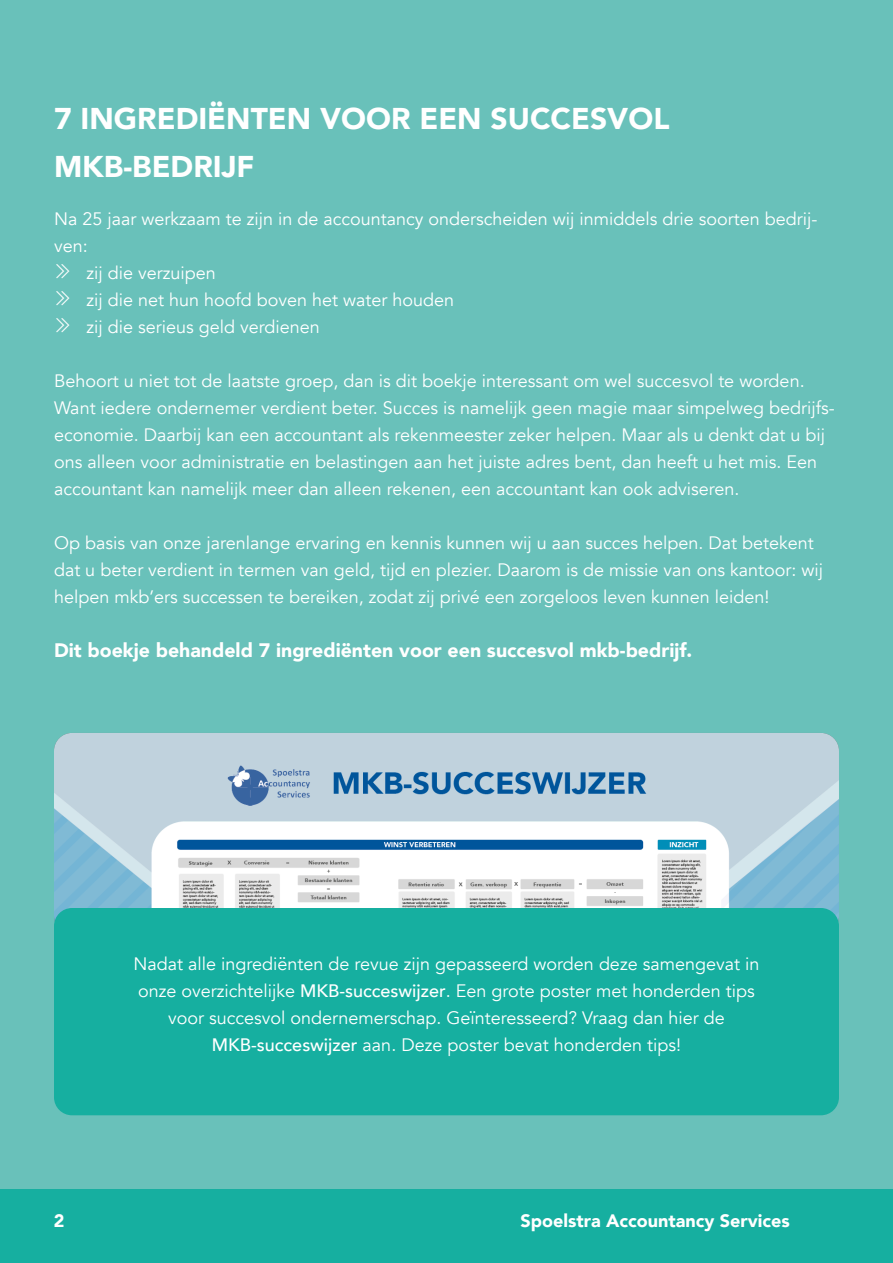
<style>
.page{position:relative;width:893px;height:1263px;background:#fff}
.page>*{position:absolute;margin:0;border:0;box-sizing:border-box;transform-origin:0 0}
.t1{font:900 30px/48px "Avenir";color:#fff}
.Tussenkopje{font:900 19.5px "Avenir";color:#fff}
.Body{font:18px/27px "Avenir";color:#fff}
.t2{font:900 18px "Avenir";color:#fff}
.s1{font-family:"themify"}
.s2{font-weight:500}
</style>
<div class="page">
<div style="left:0;top:1189px;width:893px;height:74px;background:#16afa0"></div>
<div style="left:0;top:0;width:893px;height:1189px;background:#69c1ba"></div>
<img style="left:54px;top:733px;width:785px;height:189px">
<div style="left:54px;top:908px;width:785px;height:207px;background:#16afa0;border-radius:18px"></div>
<p class="t1" style="left:54px;top:94px;width:617px">7 INGREDIËNTEN VOOR EEN SUCCESVOL<br>MKB-BEDRIJF</p>
<p class="Body" style="left:54px;top:205px;width:765px">Na 25 jaar werkzaam te zijn in de accountancy onderscheiden wij inmiddels drie soorten bedrij&shy;ven:</p>
<p class="Body" style="left:54px;top:259px;width:163px"><span class="s1">E</span> zij die verzuipen</p>
<p class="Body" style="left:54px;top:286px;width:402px"><span class="s1">E</span> zij die net hun hoofd boven het water houden</p>
<p class="Body" style="left:54px;top:313px;width:267px"><span class="s1">E</span> zij die serieus geld verdienen</p>
<p class="Body" style="left:54px;top:367px;width:782px">Behoort u niet tot de laatste groep, dan is dit boekje interessant om wel succesvol te worden.<br>Want iedere ondernemer verdient beter. Succes is namelijk geen magie maar simpelweg bedrijfs&shy;economie. Daarbij kan een accountant als rekenmeester zeker helpen. Maar als u denkt dat u bij ons alleen voor administratie en belastingen aan het juiste adres bent, dan heeft u het mis. Een accountant kan namelijk meer dan alleen rekenen, een accountant kan ook adviseren.</p>
<p class="Body" style="left:54px;top:529px;width:770px">Op basis van onze jarenlange ervaring en kennis kunnen wij u aan succes helpen. Dat betekent dat u beter verdient in termen van geld, tijd en plezier. Daarom is de missie van ons kantoor: wij helpen mkb’ers successen te bereiken, zodat zij privé een zorgeloos leven kunnen leiden!</p>
<p class="Tussenkopje" style="left:54px;top:633px;width:640px">Dit boekje behandeld 7 ingrediënten voor een succesvol mkb-bedrijf.</p>
<p class="Body" style="left:134px;top:950px;width:627px;text-align:center">Nadat alle ingrediënten de revue zijn gepasseerd worden deze samengevat in onze overzichtelijke <span class="s2">MKB-succeswijzer</span>. Een grote poster met honderden tips voor succesvol ondernemerschap. Geïnteresseerd? Vraag dan hier de <span class="s2">MKB-succeswijzer</span> aan. Deze poster bevat honderden tips!</p>
<p class="t2" style="left:54px;top:1205px;width:12px">2</p>
<p class="t2" style="left:520px;top:1205px;width:271px">Spoelstra Accountancy Services</p>
</div>
